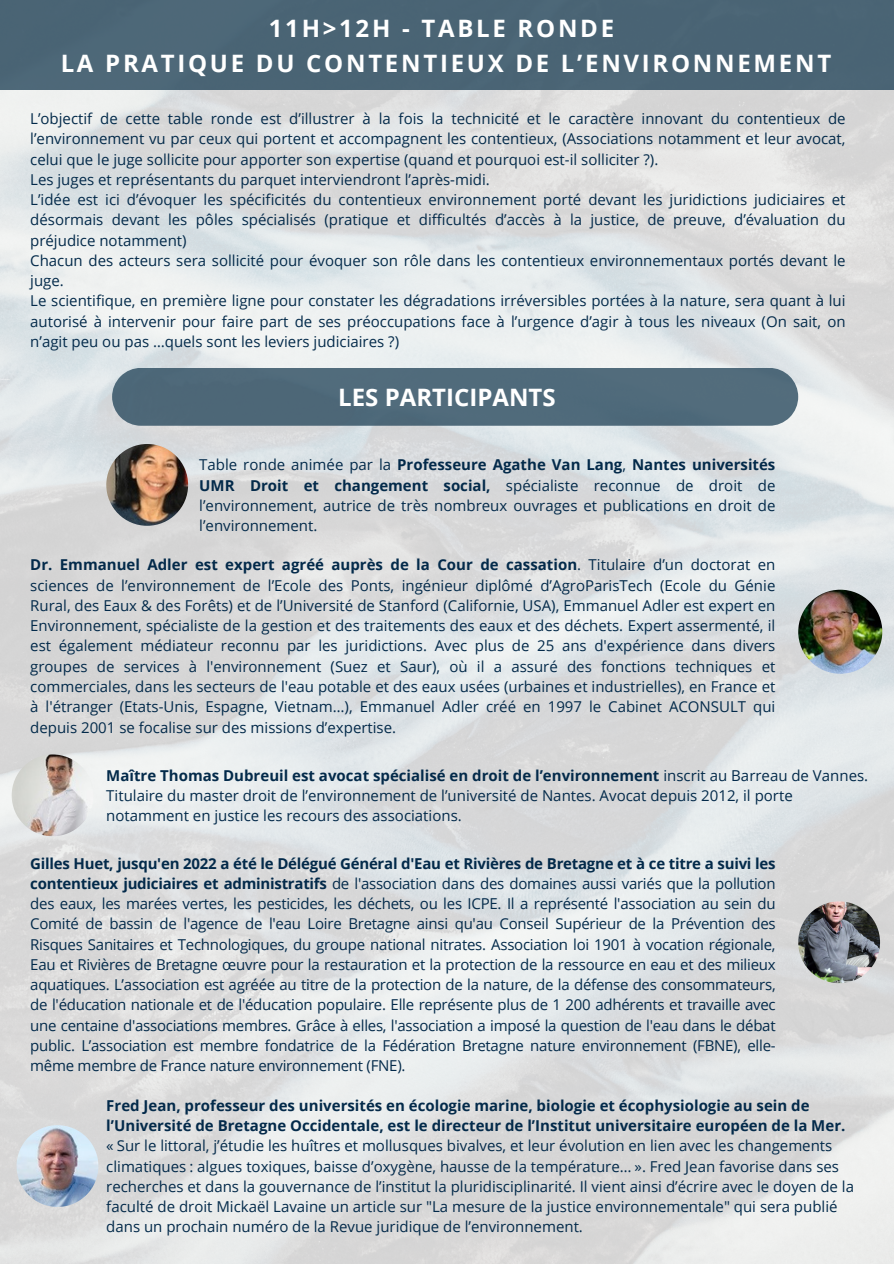
<style>
.page{position:relative;width:894px;height:1264px;background:#fff}
.page>*{position:absolute;margin:0;border:0;box-sizing:border-box;transform-origin:0 0}
.t1{font:700 24px "Open Sans";letter-spacing:.115em;color:#fff}
.t2{font:700 24px "Open Sans";color:#fff}
.t3{font:15px/20.2px "Open Sans";color:#032a4a;text-align:justify}
.t4{font:700 15px/20.2px "Open Sans";color:#032a4a}
.s1{font-weight:700}
</style>
<div class="page">
<img style="left:0;top:89px;width:893px;height:1174px">
<div style="left:0;top:0;width:893px;height:89px;background:#4a6474"></div>
<div style="left:112px;top:368px;width:686px;height:58px;background:#506b7b"></div>
<img style="left:106px;top:444px;width:82px;height:82px;border-radius:50%">
<img style="left:17px;top:1125px;width:81px;height:81px;border-radius:50%">
<img style="left:12px;top:754px;width:81px;height:82px;border-radius:50%">
<img style="left:798px;top:589px;width:84px;height:84px;border-radius:50%">
<img style="left:798px;top:901px;width:81px;height:82px;border-radius:50%">
<p class="t1" style="left:269px;top:11px;width:347px">11H&gt;12H - TABLE RONDE</p>
<p class="t1" style="left:61px;top:46px;width:771px">LA PRATIQUE DU CONTENTIEUX DE L’ENVIRONNEMENT</p>
<p class="t3" style="left:30px;top:108px;width:816px">L’objectif de cette table ronde est d’illustrer à la fois la technicité et le caractère innovant du contentieux de l’environnement vu par ceux qui portent et accompagnent les contentieux, (Associations notamment et leur avocat, celui que le juge sollicite pour apporter son expertise (quand et pourquoi est-il solliciter ?).</p>
<p class="t3" style="left:30px;top:169px;width:461px">Les juges et représentants du parquet interviendront l’après-midi.</p>
<p class="t3" style="left:30px;top:189px;width:816px">L’idée est ici d’évoquer les spécificités du contentieux environnement porté devant les juridictions judiciaires et désormais devant les pôles spécialisés (pratique et difficultés d’accès à la justice, de preuve, d’évaluation du préjudice notamment)</p>
<p class="t3" style="left:30px;top:250px;width:816px">Chacun des acteurs sera sollicité pour évoquer son rôle dans les contentieux environnementaux portés devant le juge.</p>
<p class="t3" style="left:30px;top:290px;width:816px">Le scientifique, en première ligne pour constater les dégradations irréversibles portées à la nature, sera quant à lui autorisé à intervenir pour faire part de ses préoccupations face à l’urgence d’agir à tous les niveaux (On sait, on n’agit peu ou pas …quels sont les leviers judiciaires ?)</p>
<p class="t2" style="left:338px;top:380px;width:219px">LES PARTICIPANTS</p>
<p class="t3" style="left:199px;top:454px;width:577px">Table ronde animée par la <span class="s1">Professeure Agathe Van Lang</span>, <span class="s1">Nantes universités UMR Droit et changement social,</span> spécialiste reconnue de droit de l’environnement, autrice de très nombreux ouvrages et publications en droit de l’environnement.</p>
<p class="t3" style="left:30px;top:554px;width:746px"><span class="s1">Dr. Emmanuel Adler est expert agréé auprès de la Cour de cassation</span>. Titulaire d’un doctorat en sciences de l’environnement de l’Ecole des Ponts, ingénieur diplômé d’AgroParisTech (Ecole du Génie Rural, des Eaux &amp; des Forêts) et de l’Université de Stanford (Californie, USA), Emmanuel Adler est expert en Environnement, spécialiste de la gestion et des traitements des eaux et des déchets. Expert assermenté, il est également médiateur reconnu par les juridictions. Avec plus de 25 ans d'expérience dans divers groupes de services à l'environnement (Suez et Saur), où il a assuré des fonctions techniques et commerciales, dans les secteurs de l'eau potable et des eaux usées (urbaines et industrielles), en France et à l'étranger (Etats-Unis, Espagne, Vietnam…), Emmanuel Adler créé en 1997 le Cabinet ACONSULT qui depuis 2001 se focalise sur des missions d’expertise.</p>
<p class="t3" style="left:106px;top:764px;width:763px;text-align:left"><span class="s1">Maître Thomas Dubreuil est avocat spécialisé en droit de l’environnement</span> inscrit au Barreau de Vannes.<br>Titulaire du master droit de l’environnement de l’université de Nantes. Avocat depuis 2012, il porte notamment en justice les recours des associations.</p>
<p class="t3" style="left:30px;top:852px;width:746px"><span class="s1">Gilles Huet, jusqu'en 2022 a été le Délégué Général d'Eau et Rivières de Bretagne et à ce titre a suivi les contentieux judiciaires et administratifs</span> de l'association dans des domaines aussi variés que la pollution des eaux, les marées vertes, les pesticides, les déchets, ou les ICPE. Il a représenté l'association au sein du Comité de bassin de l'agence de l'eau Loire Bretagne ainsi qu'au Conseil Supérieur de la Prévention des Risques Sanitaires et Technologiques, du groupe national nitrates. Association loi 1901 à vocation régionale, Eau et Rivières de Bretagne œuvre pour la restauration et la protection de la ressource en eau et des milieux aquatiques. L’association est agréée au titre de la protection de la nature, de la défense des consommateurs, de l'éducation nationale et de l'éducation populaire. Elle représente plus de 1 200 adhérents et travaille avec une centaine d'associations membres. Grâce à elles, l'association a imposé la question de l'eau dans le débat public. L’association est membre fondatrice de la Fédération Bretagne nature environnement (FBNE), elle&shy;même membre de France nature environnement (FNE).</p>
<p class="t4" style="left:106px;top:1094px;width:740px">Fred Jean, professeur des universités en écologie marine, biologie et écophysiologie au sein de l’Université de Bretagne Occidentale, est le directeur de l’Institut universitaire européen de la Mer.</p>
<p class="t3" style="left:106px;top:1135px;width:749px;text-align:left">« Sur le littoral, j’étudie les huîtres et mollusques bivalves, et leur évolution en lien avec les changements climatiques : algues toxiques, baisse d’oxygène, hausse de la température… ». Fred Jean favorise dans ses recherches et dans la gouvernance de l’institut la pluridisciplinarité. Il vient ainsi d’écrire avec le doyen de la faculté de droit Mickaël Lavaine un article sur "La mesure de la justice environnementale" qui sera publié dans un prochain numéro de la Revue juridique de l’environnement.</p>
</div>
